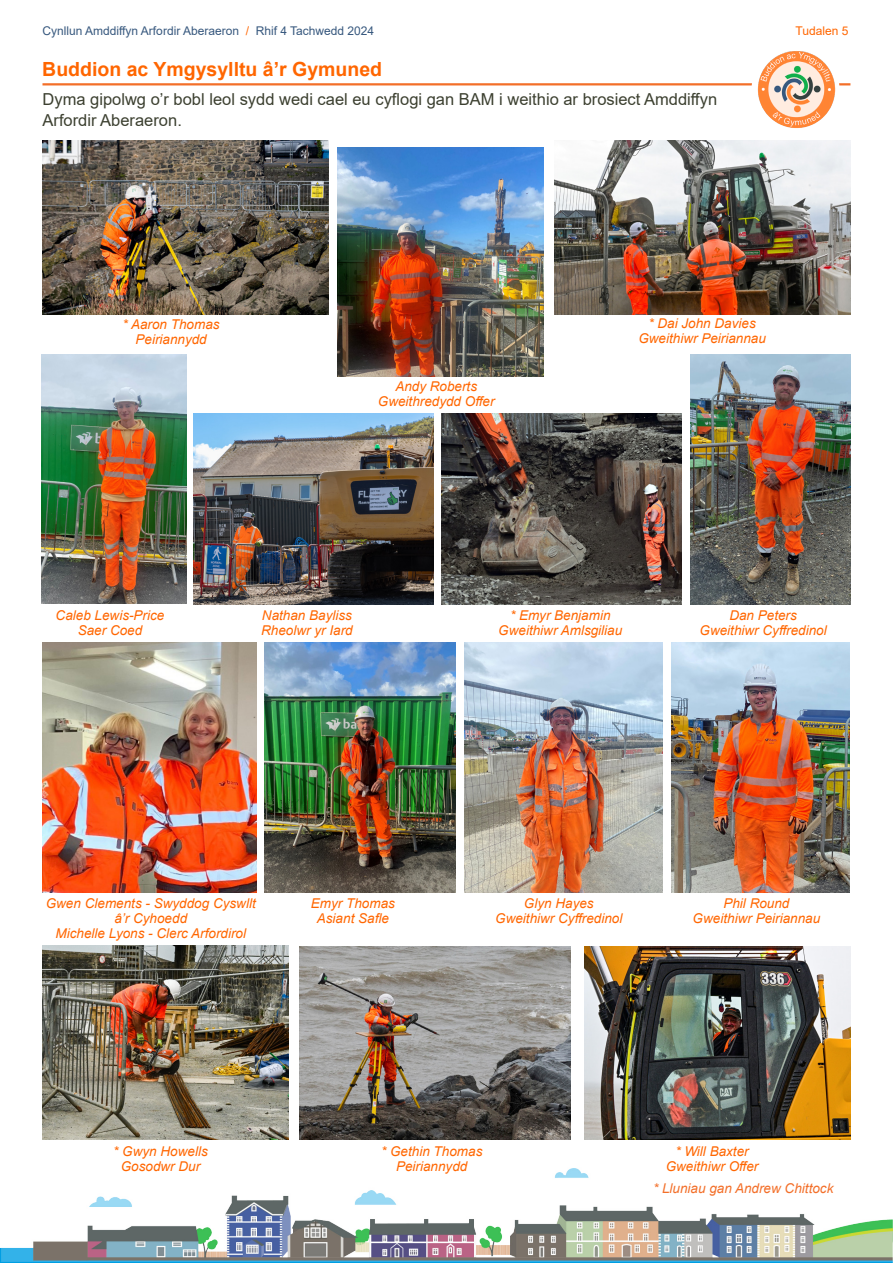
<style>
.page{position:relative;width:893px;height:1263px;background:#fff}
.page>*{position:absolute;margin:0;border:0;box-sizing:border-box;transform-origin:0 0}
.L1_heading_orange_ACDS_2024{font:700 19.5px "Arial";color:#f60}
.Body_Text_11pt_ACDS{font:16.5px/21px "Arial";color:#3c4030}
.Caption_blue_ACDS_2024{font:italic 13.5px/15px "Arial";color:#f60;text-align:center}
.Caption_blue_ACDS_2024-2{font:italic 13.5px "Arial";color:#f36f29}
.t1{font:12px "Arial";color:#37587e}
.t2{font:12px "Arial";color:#f60}
.s1{color:#f60}
</style>
<div class="page">
<img style="left:0;top:1168px;width:893px;height:95px">
<hr style="left:42px;top:83px;width:808px;height:2px;background:#f36f29">
<div style="left:752px;top:45px;width:87px;height:88px;background:#fff;border-radius:50%"></div>
<img style="left:757px;top:50px;width:78px;height:78px;border-radius:39px">
<img style="left:43px;top:140px;width:286px;height:175px">
<img style="left:337px;top:148px;width:206px;height:229px">
<img style="left:42px;top:354px;width:144px;height:250px">
<img style="left:554px;top:140px;width:296px;height:175px">
<img style="left:690px;top:354px;width:161px;height:250px">
<img style="left:265px;top:643px;width:191px;height:250px">
<img style="left:300px;top:947px;width:270px;height:192px">
<img style="left:465px;top:643px;width:198px;height:250px">
<img style="left:43px;top:643px;width:213px;height:250px">
<img style="left:43px;top:946px;width:245px;height:193px">
<img style="left:193px;top:413px;width:241px;height:191px">
<img style="left:672px;top:643px;width:178px;height:250px">
<img style="left:584px;top:947px;width:266px;height:192px">
<img style="left:442px;top:413px;width:240px;height:191px">
<p class="t1" style="left:43px;top:23px;width:333px">Cynllun Amddiffyn Arfordir Aberaeron <span class="s1">/</span> Rhif 4 Tachwedd 2024</p>
<p class="t2" style="left:795px;top:23px;width:54px">Tudalen 5</p>
<p class="L1_heading_orange_ACDS_2024" style="left:42px;top:55px;width:341px">Buddion ac Ymgysylltu â’r Gymuned</p>
<p class="Body_Text_11pt_ACDS" style="left:43px;top:88px;width:676px">Dyma gipolwg o’r bobl leol sydd wedi cael eu cyflogi gan BAM i weithio ar brosiect Amddiffyn<br>Arfordir Aberaeron.</p>
<p class="Caption_blue_ACDS_2024" style="left:123px;top:317px;width:99px">* Aaron Thomas<br>Peiriannydd</p>
<p class="Caption_blue_ACDS_2024" style="left:378px;top:379px;width:118px">Andy Roberts<br>Gweithredydd Offer</p>
<p class="Caption_blue_ACDS_2024" style="left:638px;top:316px;width:129px">* Dai John Davies<br>Gweithiwr Peiriannau</p>
<p class="Caption_blue_ACDS_2024" style="left:56px;top:608px;width:110px">Caleb Lewis-Price<br>Saer Coed</p>
<p class="Caption_blue_ACDS_2024" style="left:261px;top:608px;width:93px;text-align:left">Nathan Bayliss<br>Rheolwr yr Iard</p>
<p class="Caption_blue_ACDS_2024" style="left:498px;top:608px;width:126px">* Emyr Benjamin<br>Gweithiwr Amlsgiliau</p>
<p class="Caption_blue_ACDS_2024" style="left:699px;top:608px;width:129px">Dan Peters<br>Gweithiwr Cyffredinol</p>
<p class="Caption_blue_ACDS_2024" style="left:46px;top:896px;width:212px">Gwen Clements - Swyddog Cyswllt â’r Cyhoedd</p>
<p class="Caption_blue_ACDS_2024" style="left:55px;top:926px;width:192px">Michelle Lyons - Clerc Arfordirol</p>
<p class="Caption_blue_ACDS_2024" style="left:311px;top:896px;width:86px">Emyr Thomas<br>Asiant Safle</p>
<p class="Caption_blue_ACDS_2024" style="left:495px;top:896px;width:129px">Glyn Hayes<br>Gweithiwr Cyffredinol</p>
<p class="Caption_blue_ACDS_2024" style="left:693px;top:896px;width:129px">Phil Round<br>Gweithiwr Peiriannau</p>
<p class="Caption_blue_ACDS_2024" style="left:113px;top:1144px;width:96px">* Gwyn Howells<br>Gosodwr Dur</p>
<p class="Caption_blue_ACDS_2024" style="left:381px;top:1144px;width:103px">* Gethin Thomas<br>Peiriannydd</p>
<p class="Caption_blue_ACDS_2024" style="left:666px;top:1144px;width:94px">* Will Baxter<br>Gweithiwr Offer</p>
<p class="Caption_blue_ACDS_2024-2" style="left:653px;top:1179px;width:182px">* Lluniau gan Andrew Chittock</p>
</div>
